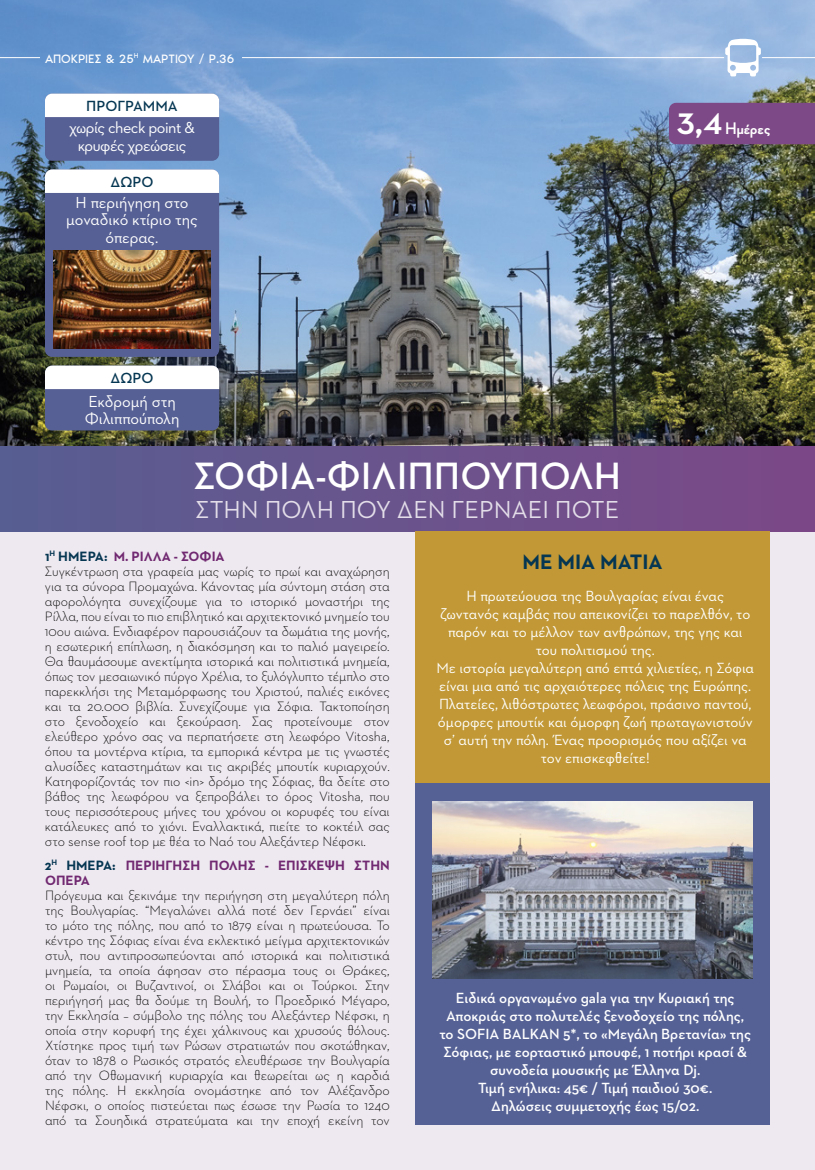
<style>
.page{position:relative;width:815px;height:1170px;background:#fff}
.page>*{position:absolute;margin:0;border:0;box-sizing:border-box;transform-origin:0 0}
.t1{font:600 38.75px "Neutraface Two Text Greek";color:#fff}
.t2{font:700 38.75px "Neutraface Two Disp Greek";color:#fff}
.t3{font:25px "Neutraface Two Text Greek";color:#e3dde9}
.t4{font:700 21.25px "Neutraface Two Text Greek";color:#053652}
.t5{font:700 17.12px "Neutraface Two Disp Greek";color:#fff}
.t6{font:16.25px/17.5px "Neutraface Two Text Greek";letter-spacing:-.01em;color:#fff;text-align:center}
.t7{font:16.25px/17.5px "Neutraface Two Text Greek";letter-spacing:-.03em;color:#fff;text-align:center}
.t8{font:15px/18px "Neutraface Two Text Greek";letter-spacing:-.005em;color:#fff;text-align:center}
.t9{font:600 15px/18px "Neutraface Two Text Greek";letter-spacing:-.005em;color:#fff;text-align:center}
.t10{font:600 15px "Neutraface Two Text Greek";color:#053652}
.t11{font:300 13.75px/15px "Neutraface Two Text Greek";letter-spacing:-.005em;color:#000}
.t12{font:700 13.75px/15px "Neutraface Two Text Greek";color:#712971}
.t13{font:12.5px "Noir Pro";color:#fff}
.s1{font-weight:700;color:#053652}
.s2{font-weight:700;color:#712971}
.s3{color:#053652}
</style>
<div class="page">
<div style="left:0;top:0;width:815px;height:1169px;background:#eee9f0"></div>
<img style="left:0;top:0;width:815px;height:446px">
<hr style="left:0;top:57px;width:40px;height:1px;background:#fff">
<div style="left:0;top:446px;width:815px;height:85px;background:linear-gradient(to right,#575e92,#7c4887)"></div>
<div style="left:415px;top:531px;width:355px;height:252px;background:#c19835"></div>
<div style="left:669px;top:103px;width:146px;height:41px;background:#7d4986"></div>
<div style="left:415px;top:783px;width:355px;height:341px;background:#556195"></div>
<div style="left:45px;top:169px;width:174px;height:188px;background:#566094;border-radius:7px"></div>
<div style="left:45px;top:365px;width:174px;height:65px;background:#566094;border-radius:7px"></div>
<div style="left:45px;top:169px;width:174px;height:24px;background:#fff"></div>
<div style="left:45px;top:365px;width:174px;height:24px;background:#fff"></div>
<img style="left:53px;top:251px;width:158px;height:97px">
<img style="left:433px;top:801px;width:319px;height:177px">
<div style="left:45px;top:94px;width:174px;height:67px;background:#566094;border-radius:7px"></div>
<div style="left:45px;top:94px;width:174px;height:23px;background:#fff"></div>
<hr style="left:242px;top:57px;width:482px;height:1px;background:#fff">
<svg style="left:660px;top:38px;width:110px;height:39px;background:#aec7e7"></svg>
<hr style="left:762px;top:57px;width:53px;height:1px;background:#fff">
<p class="t13" style="left:45px;top:49px;width:191px">ΑΠΟΚΡΙΕΣ &amp; 25<sup>Η</sup> ΜΑΡΤΙΟΥ / P.36</p>
<p class="t10" style="left:86px;top:97px;width:93px">ΠΡΟΓΡΑΜΜΑ</p>
<p class="t7" style="left:69px;top:119px;width:127px">χωρίς check point &amp; κρυφές χρεώσεις</p>
<p class="t10" style="left:111px;top:173px;width:44px">ΔΏΡΟ</p>
<p class="t6" style="left:66px;top:193px;width:133px">Η περιήγηση στο μοναδικό κτίριο της όπερας.</p>
<p class="t10" style="left:111px;top:369px;width:44px">ΔΏΡΟ</p>
<p class="t6" style="left:85px;top:392px;width:96px;text-align:left">Εκδρομή στη<br>Φιλιππούπολη</p>
<h1 class="t2" style="left:677px;top:100px;width:47px">3,4</h1>
<p class="t5" style="left:725px;top:119px;width:47px">Ημέρες</p>
<h1 class="t1" style="left:194px;top:452px;width:429px">ΣΟΦΙΑ-ΦΙΛΙΠΠΟΥΠΟΛΗ</h1>
<h2 class="t3" style="left:196px;top:494px;width:425px">ΣΤΗΝ ΠΟΛΗ ΠΟΥ ΔΕΝ ΓΕΡΝΑΕΙ ΠΟΤΕ</h2>
<p class="t11" style="left:45px;top:548px;width:346px"><span class="s1">1</span><sup>Η</sup> <span class="s1">ΗΜΕΡΑ:</span> <span class="s2">Μ. ΡΊΛΛΑ - ΣΌΦΙΑ<br></span>Συγκέντρωση στα γραφεία μας νωρίς το πρωί και αναχώρηση για τα σύνορα Προμαχώνα. Κάνοντας μία σύντομη στάση στα αφορολόγητα συνεχίζουμε για το ιστορικό μοναστήρι της Ρίλλα, που είναι το πιο επιβλητικό και αρχιτεκτονικό μνημείο του 10ου αιώνα. Ενδιαφέρον παρουσιάζουν τα δωμάτια της μονής, η εσωτερική επίπλωση, η διακόσμηση και το παλιό μαγειρείο.<br>Θα θαυμάσουμε ανεκτίμητα ιστορικά και πολιτιστικά μνημεία, όπως τον μεσαιωνικό πύργο Χρέλια, το ξυλόγλυπτο τέμπλο στο παρεκκλήσι της Μεταμόρφωσης του Χριστού, παλιές εικόνες και τα 20.000 βιβλία. Συνεχίζουμε για Σόφια. Τακτοποίηση στο ξενοδοχείο και ξεκούραση. Σας προτείνουμε στον ελεύθερο χρόνο σας να περπατήσετε στη λεωφόρο Vitosha, όπου τα μοντέρνα κτίρια, τα εμπορικά κέντρα με τις γνωστές αλυσίδες καταστημάτων και τις ακριβές μπουτίκ κυριαρχούν.<br>Κατηφορίζοντάς τoν πιο &lt;in&gt; δρόμο της Σόφιας, θα δείτε στο βάθος της λεωφόρου να ξεπροβάλει το όρος Vitosha, που τους περισσότερους μήνες του χρόνου οι κορυφές του είναι κατάλευκες από το χιόνι. Εναλλακτικά, πιείτε το κοκτέιλ σας στο sense roof top με θέα το Ναό του Αλεξάντερ Νέφσκι.</p>
<p class="t12" style="left:45px;top:857px;width:346px"><span class="s3">2</span><sup>Η</sup> <span class="s3">ΗΜΕΡΑ:</span> ΠΕΡΙΉΓΗΣΗ ΠΌΛΗΣ - ΕΠΊΣΚΕΨΗ ΣΤΗΝ<br>ΌΠΕΡΑ</p>
<p class="t11" style="left:45px;top:887px;width:346px;text-align:justify">Πρόγευμα και ξεκινάμε την περιήγηση στη μεγαλύτερη πόλη της Βουλγαρίας. “Μεγαλώνει αλλά ποτέ δεν Γερνάει” είναι το μότο της πόλης, που από το 1879 είναι η πρωτεύουσα. Το κέντρο της Σόφιας είναι ένα εκλεκτικό μείγμα αρχιτεκτονικών στυλ, που αντιπροσωπεύονται από ιστορικά και πολιτιστικά μνημεία, τα οποία άφησαν στο πέρασμα τους οι Θράκες, οι Ρωμαίοι, οι Βυζαντινοί, οι Σλάβοι και οι Τούρκοι. Στην περιήγησή μας θα δούμε τη Βουλή, το Προεδρικό Μέγαρο, την Εκκλησία – σύμβολο της πόλης του Αλεξάντερ Νέφσκι, η οποία στην κορυφή της έχει χάλκινους και χρυσούς θόλους.<br>Χτίστηκε προς τιμή των Ρώσων στρατιωτών που σκοτώθηκαν, όταν το 1878 ο Ρωσικός στρατός ελευθέρωσε την Βουλγαρία από την Οθωμανική κυριαρχία και θεωρείται ως η καρδιά της πόλης. Η εκκλησία ονομάστηκε από τον Αλέξανδρο Νέφσκι, ο οποίος πιστεύεται πως έσωσε την Ρωσία το 1240 από τα Σουηδικά στρατεύματα και την εποχή εκείνη τον</p>
<h3 class="t4" style="left:523px;top:549px;width:142px">ΜΕ ΜΙΑ ΜΑΤΙΑ</h3>
<p class="t8" style="left:436px;top:587px;width:319px">Η πρωτεύουσα της Βουλγαρίας είναι ένας ζωντανός καμβάς που απεικονίζει το παρελθόν, το παρόν και το μέλλον των ανθρώπων, της γης και του πολιτισμού της.<br>Με ιστορία μεγαλύτερη από επτά χιλιετίες, η Σόφια είναι μια από τις αρχαιότερες πόλεις της Ευρώπης.<br>Πλατείες, λιθόστρωτες λεωφόροι, πράσινο παντού, όμορφες μπουτίκ και όμορφη ζωή πρωταγωνιστούν σ’ αυτή την πόλη. Ένας προορισμός που αξίζει να τον επισκεφθείτε!</p>
<p class="t9" style="left:439px;top:988px;width:313px">Ειδικά οργανωμένο gala για την Κυριακή της Αποκριάς στο πολυτελές ξενοδοχείο της πόλης, το SOFIA BALKAN 5*, το «Μεγάλη Βρετανία» της Σόφιας, με εορταστικό μπουφέ, 1 ποτήρι κρασί &amp; συνοδεία μουσικής με Έλληνα Dj.<br>Τιμή ενήλικα: 45€ / Τιμή παιδιού 30€.<br>Δηλώσεις συμμετοχής έως 15/02.</p>
</div>
